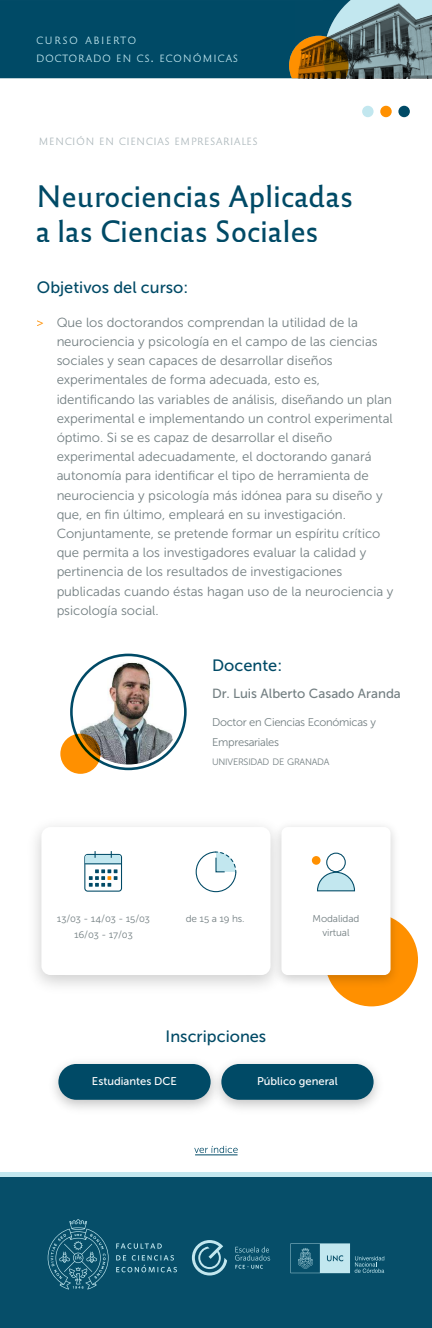
<style>
.page{position:relative;width:432px;height:1328px;background:#fff}
.page>*{position:absolute;margin:0;border:0;box-sizing:border-box;transform-origin:0 0}
.t1{font:28.8px/34.6px "Reforma 2018 Gris";color:#004a66}
.t2{font:16.4px "Museo Sans 500";color:#004a66}
.t3{font:13.2px/19.2px "Museo Sans 300";color:#737f82}
.t4{font:13.2px "Museo Sans 500";color:#737f82}
.t5{font:13.2px "Museo Sans 300";color:#ff9000}
.t6{font:11.2px/19.2px "Museo Sans 300";letter-spacing:-.025em;color:#737f82}
.t7{font:11.2px "Museo Sans 500";color:#fff}
.t8{font:10px/14px "Museo Sans 300";letter-spacing:-.01em;color:#737f82;text-align:center}
.t9{font:9.8px/18px "Reforma 2018 Blanca";letter-spacing:.075em;color:#c2e7ef}
.t10{font:9.8px "Reforma 2018 Blanca";letter-spacing:.045em;color:#adb8bc}
.t11{font:9.24px "Museo Sans 300";letter-spacing:-.025em;color:#737f82}
.s1{font-size:14px}
</style>
<div class="page">
<div style="left:0;top:0;width:289px;height:78px;background:#004a66"></div>
<svg style="left:289px;top:0;width:143px;height:78px"></svg>
<div style="left:325px;top:913px;width:93px;height:93px;background:#ff9000;border-radius:50%"></div>
<svg style="left:70px;top:653px;width:117px;height:117px"></svg>
<svg style="left:73px;top:656px;width:111px;height:111px"></svg>
<img style="left:76px;top:659px;width:105px;height:105px;border-radius:53px">
<svg style="left:60px;top:733px;width:41px;height:41px"></svg>
<img style="left:54px;top:1062px;width:151px;height:47px">
<div style="left:58px;top:1064px;width:153px;height:35px;background:#004a66;border-radius:18px"></div>
<img style="left:205px;top:1062px;width:173px;height:47px">
<div style="left:221px;top:1064px;width:153px;height:35px;background:#004a66;border-radius:18px"></div>
<div style="left:362px;top:106px;width:12px;height:11px;background:#c2e7ef;border-radius:50%"></div>
<div style="left:380px;top:106px;width:12px;height:11px;background:#ff9000;border-radius:50%"></div>
<div style="left:398px;top:106px;width:12px;height:11px;background:#004a66;border-radius:50%"></div>
<div style="left:0;top:1176px;width:432px;height:152px;background:#064e69"></div>
<svg style="left:48px;top:1219px;width:129px;height:70px"></svg>
<svg style="left:291px;top:1243px;width:93px;height:30px"></svg>
<svg style="left:235px;top:1246px;width:35px;height:22px"></svg>
<svg style="left:192px;top:1240px;width:35px;height:35px"></svg>
<hr style="left:0;top:1172px;width:432px;height:4px;background:#c2e7ef">
<img style="left:267px;top:823px;width:138px;height:169px">
<div style="left:281px;top:827px;width:110px;height:148px;background:#fff;border-radius:6px"></div>
<div style="left:84px;top:854px;width:38px;height:37px;border:1px solid #004a66;border-radius:3px"></div>
<hr style="left:85px;top:863px;width:37px;height:1px;background:#004a66">
<svg style="left:85px;top:851px;width:36px;height:35px"></svg>
<svg style="left:195px;top:851px;width:42px;height:41px"></svg>
<div style="left:326px;top:852px;width:20px;height:20px;border:1px solid #004a66;border-radius:50%"></div>
<svg style="left:317px;top:871px;width:38px;height:21px"></svg>
<div style="left:312px;top:856px;width:9px;height:8px;background:#ff9000;border-radius:50%"></div>
<svg style="left:194px;top:1146px;width:44px;height:7px"></svg>
<hr style="left:195px;top:1154px;width:43px;height:1px;background:#004a66">
<p class="t9" style="left:36px;top:31px;width:204px">CURSO ABIERTO<br>DOCTORADO EN CS<span class="s1">.</span> ECONÓMICAS</p>
<p class="t10" style="left:38px;top:135px;width:221px">MENCIÓN EN CIENCIAS EMPRESARIALES</p>
<h1 class="t1" style="left:36px;top:179px;width:319px">Neurociencias Aplicadas a las Ciencias Sociales</h1>
<p class="t2" style="left:37px;top:278px;width:153px">Objetivos del curso:</p>
<p class="t3" style="left:56px;top:313px;width:338px">Que los doctorandos comprendan la utilidad de la neurociencia y psicología en el campo de las ciencias sociales y sean capaces de desarrollar diseños experimentales de forma adecuada, esto es, identificando las variables de análisis, diseñando un plan experimental e implementando un control experimental óptimo. Si se es capaz de desarrollar el diseño experimental adecuadamente, el doctorando ganará autonomía para identificar el tipo de herramienta de neurociencia y psicología más idónea para su diseño y que, en fin último, empleará en su investigación.<br>Conjuntamente, se pretende formar un espíritu crítico que permita a los investigadores evaluar la calidad y pertinencia de los resultados de investigaciones publicadas cuando éstas hagan uso de la neurociencia y psicología social.</p>
<p class="t5" style="left:37px;top:315px;width:9px">&gt;</p>
<p class="t2" style="left:212px;top:656px;width:72px">Docente:</p>
<p class="t4" style="left:212px;top:686px;width:190px">Dr. Luis Alberto Casado Aranda</p>
<p class="t6" style="left:212px;top:713px;width:165px">Doctor en Ciencias Económicas y<br>Empresariales</p>
<p class="t11" style="left:212px;top:756px;width:119px">UNIVERSIDAD DE GRANADA</p>
<p class="t8" style="left:57px;top:910px;width:95px;line-height:16.8px">13/03 - 14/03 - 15/03<br>16/03 - 17/03</p>
<p class="t8" style="left:186px;top:911px;width:60px">de 15 a 19 hs.</p>
<p class="t2" style="left:166px;top:1027px;width:102px">Inscripciones</p>
<p class="t8" style="left:313px;top:911px;width:48px">Modalidad virtual</p>
<p class="t7" style="left:92px;top:1075px;width:87px">Estudiantes DCE</p>
<p class="t7" style="left:257px;top:1075px;width:82px">Público general</p>
</div>
